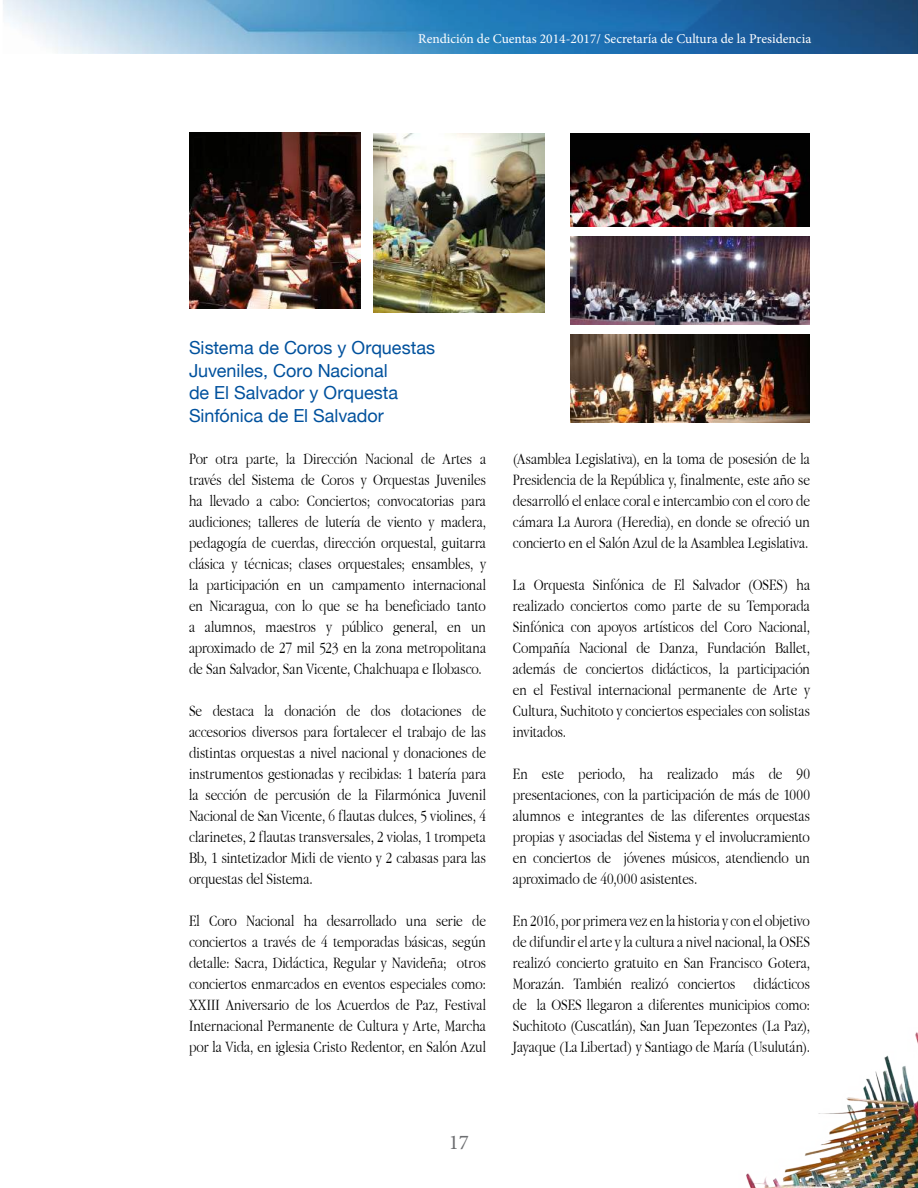
<style>
.page{position:relative;width:918px;height:1188px;background:#fff}
.page>*{position:absolute;margin:0;border:0;box-sizing:border-box;transform-origin:0 0}
.t1{font:21px "Minion Pro";color:#6d6e71}
.t2{font:18px/22.5px "Helvetica Neue";color:#00519d}
.t3{font:300 16.5px/21px "Apple Garamond";letter-spacing:-.005em;color:#000;text-align:justify}
.t4{font:13.5px "Minion Pro";color:#fff}
</style>
<div class="page">
<img style="left:3px;top:0;width:915px;height:54px">
<img style="left:746px;top:1032px;width:172px;height:156px">
<img style="left:373px;top:134px;width:172px;height:178px">
<img style="left:189px;top:133px;width:172px;height:176px">
<img style="left:571px;top:134px;width:239px;height:93px">
<img style="left:571px;top:335px;width:239px;height:88px">
<img style="left:571px;top:237px;width:239px;height:88px">
<p class="t4" style="left:418px;top:29px;width:395px">Rendición de Cuentas 2014-2017/ Secretaría de Cultura de la Presidencia</p>
<p class="t2" style="left:189px;top:336px;width:248px">Sistema de Coros y Orquestas<br>Juveniles, Coro Nacional<br>de El Salvador y Orquesta<br>Sinfónica de El Salvador</p>
<p class="t3" style="left:189px;top:448px;width:299px">Por otra parte, la Dirección Nacional de Artes a través del Sistema de Coros y Orquestas Juveniles ha llevado a cabo: Conciertos; convocatorias para audiciones; talleres de lutería de viento y madera, pedagogía de cuerdas, dirección orquestal, guitarra clásica y técnicas; clases orquestales; ensambles, y la participación en un campamento internacional en Nicaragua, con lo que se ha beneficiado tanto a alumnos, maestros y público general, en un aproximado de 27 mil 523 en la zona metropolitana de San Salvador, San Vicente, Chalchuapa e Ilobasco.</p>
<p class="t3" style="left:189px;top:700px;width:299px">Se destaca la donación de dos dotaciones de accesorios diversos para fortalecer el trabajo de las distintas orquestas a nivel nacional y donaciones de instrumentos gestionadas y recibidas: 1 batería para la sección de percusión de la Filarmónica Juvenil Nacional de San Vicente, 6 flautas dulces, 5 violines, 4 clarinetes, 2 flautas transversales, 2 violas, 1 trompeta Bb, 1 sintetizador Midi de viento y 2 cabasas para las orquestas del Sistema.</p>
<p class="t3" style="left:189px;top:910px;width:299px">El Coro Nacional ha desarrollado una serie de conciertos a través de 4 temporadas básicas, según detalle: Sacra, Didáctica, Regular y Navideña; otros conciertos enmarcados en eventos especiales como:<br>XXIII Aniversario de los Acuerdos de Paz, Festival Internacional Permanente de Cultura y Arte, Marcha por la Vida, en iglesia Cristo Redentor, en Salón Azul</p>
<p class="t3" style="left:513px;top:448px;width:299px">(Asamblea Legislativa), en la toma de posesión de la Presidencia de la República y, finalmente, este año se desarrolló el enlace coral e intercambio con el coro de cámara La Aurora (Heredia), en donde se ofreció un concierto en el Salón Azul de la Asamblea Legislativa.</p>
<p class="t3" style="left:513px;top:574px;width:299px">La Orquesta Sinfónica de El Salvador (OSES) ha realizado conciertos como parte de su Temporada Sinfónica con apoyos artísticos del Coro Nacional, Compañía Nacional de Danza, Fundación Ballet, además de conciertos didácticos, la participación en el Festival internacional permanente de Arte y Cultura, Suchitoto y conciertos especiales con solistas invitados.</p>
<p class="t3" style="left:513px;top:763px;width:299px">En este periodo, ha realizado más de 90 presentaciones, con la participación de más de 1000 alumnos e integrantes de las diferentes orquestas propias y asociadas del Sistema y el involucramiento en conciertos de jóvenes músicos, atendiendo un aproximado de 40,000 asistentes.</p>
<p class="t3" style="left:513px;top:910px;width:299px">En 2016, por primera vez en la historia y con el objetivo de difundir el arte y la cultura a nivel nacional, la OSES realizó concierto gratuito en San Francisco Gotera, Morazán. También realizó conciertos didácticos de la OSES llegaron a diferentes municipios como:<br>Suchitoto (Cuscatlán), San Juan Tepezontes (La Paz), Jayaque (La Libertad) y Santiago de María (Usulután).</p>
<p class="t1" style="left:449px;top:1128px;width:22px">17</p>
</div>
